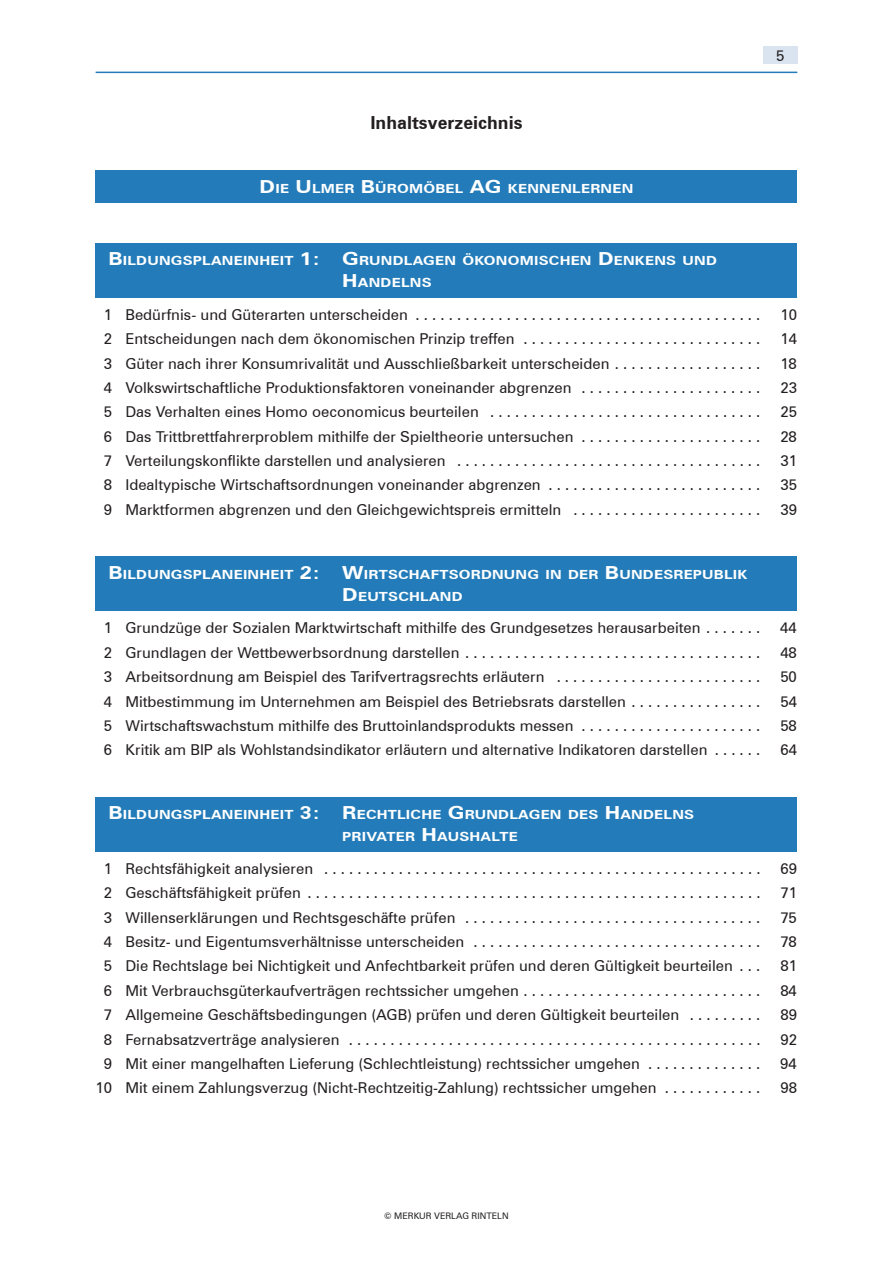
<style>
.page{position:relative;width:893px;height:1263px;background:#fff}
.page>*{position:absolute;margin:0;border:0;box-sizing:border-box;transform-origin:0 0}
.t1{font:700 18px "Zurich BT";color:#231f20}
.t2{font:15px "Zurich BT";color:#231f20}
.t3{font:700 12.6px/21.6px "Zurich BT";letter-spacing:.015em;color:#fff;scale:1.2 1}
.t4{font:9px "Zurich BT";color:#231f20}
.s1{font-size:18px}
</style>
<div class="page">
<div style="left:763px;top:47px;width:34px;height:17px;background:#dae4f1"></div>
<hr style="left:96px;top:72px;width:701px;height:1px;background:#237cb9">
<div style="left:96px;top:170px;width:701px;height:33px;background:#237cb9"></div>
<div style="left:96px;top:243px;width:701px;height:55px;background:#237cb9"></div>
<div style="left:96px;top:557px;width:701px;height:54px;background:#237cb9"></div>
<div style="left:96px;top:797px;width:701px;height:55px;background:#237cb9"></div>
<p class="t1" style="left:370px;top:111px;width:154px">Inhaltsverzeichnis</p>
<p class="t3" style="left:260px;top:177px;width:313px"><span class="s1">D</span>IE <span class="s1">U</span>LMER <span class="s1">B</span>ÜROMÖBEL <span class="s1">AG</span> KENNENLERNEN</p>
<p class="t2" style="left:776px;top:47px;width:10px">5</p>
<p class="t3" style="left:342px;top:250px;width:314px;text-indent:-234px"><span class="s1">B</span>ILDUNGSPLANEINHEIT <span class="s1">1: G</span>RUNDLAGEN ÖKONOMISCHEN <span class="s1">D</span>ENKENS UND<br><span class="s1">H</span>ANDELNS</p>
<p class="t2" style="left:104px;top:305px;width:658px">1 Bedürfnis- und Güterarten unterscheiden ..........................................</p>
<p class="t2" style="left:780px;top:305px;width:18px">10</p>
<p class="t2" style="left:104px;top:330px;width:658px">2 Entscheidungen nach dem ökonomischen Prinzip treffen . . . . . . . . . . . . . . . . . . . . . . . . . . . . .</p>
<p class="t2" style="left:780px;top:330px;width:18px">14</p>
<p class="t2" style="left:104px;top:354px;width:658px">3 Güter nach ihrer Konsumrivalität und Ausschließbarkeit unterscheiden . . . . . . . . . . . . . . . . . .</p>
<p class="t2" style="left:780px;top:354px;width:18px">18</p>
<p class="t2" style="left:104px;top:378px;width:658px">4 Volkswirtschaftliche Produktionsfaktoren voneinander abgrenzen . . . . . . . . . . . . . . . . . . . . . .</p>
<p class="t2" style="left:780px;top:378px;width:18px">23</p>
<p class="t2" style="left:104px;top:403px;width:658px">5 Das Verhalten eines Homo oeconomicus beurteilen . . . . . . . . . . . . . . . . . . . . . . . . . . . . . . . . .</p>
<p class="t2" style="left:780px;top:403px;width:18px">25</p>
<p class="t2" style="left:104px;top:427px;width:658px">6 Das Trittbrettfahrerproblem mithilfe der Spieltheorie untersuchen . . . . . . . . . . . . . . . . . . . . . .</p>
<p class="t2" style="left:780px;top:427px;width:18px">28</p>
<p class="t2" style="left:104px;top:452px;width:658px">7 Verteilungskonflikte darstellen und analysieren . . . . . . . . . . . . . . . . . . . . . . . . . . . . . . . . . . . . .</p>
<p class="t2" style="left:780px;top:452px;width:18px">31</p>
<p class="t2" style="left:104px;top:476px;width:658px">8 Idealtypische Wirtschaftsordnungen voneinander abgrenzen . . . . . . . . . . . . . . . . . . . . . . . . . .</p>
<p class="t2" style="left:780px;top:476px;width:18px">35</p>
<p class="t2" style="left:104px;top:500px;width:658px">9 Marktformen abgrenzen und den Gleichgewichtspreis ermitteln . . . . . . . . . . . . . . . . . . . . . . .</p>
<p class="t2" style="left:780px;top:500px;width:18px">39</p>
<p class="t3" style="left:342px;top:564px;width:339px;text-indent:-234px"><span class="s1">B</span>ILDUNGSPLANEINHEIT <span class="s1">2: W</span>IRTSCHAFTSORDNUNG IN DER <span class="s1">B</span>UNDESREPUBLIK<br><span class="s1">D</span>EUTSCHLAND</p>
<p class="t2" style="left:104px;top:619px;width:658px">1 Grundzüge der Sozialen Marktwirtschaft mithilfe des Grundgesetzes herausarbeiten . . . . . . .</p>
<p class="t2" style="left:780px;top:619px;width:18px">44</p>
<p class="t2" style="left:104px;top:643px;width:658px">2 Grundlagen der Wettbewerbsordnung darstellen . . . . . . . . . . . . . . . . . . . . . . . . . . . . . . . . . . . .</p>
<p class="t2" style="left:780px;top:643px;width:18px">48</p>
<p class="t2" style="left:104px;top:668px;width:658px">3 Arbeitsordnung am Beispiel des Tarifvertragsrechts erläutern . . . . . . . . . . . . . . . . . . . . . . . . .</p>
<p class="t2" style="left:780px;top:668px;width:18px">50</p>
<p class="t2" style="left:104px;top:692px;width:658px">4 Mitbestimmung im Unternehmen am Beispiel des Betriebsrats darstellen . . . . . . . . . . . . . . . .</p>
<p class="t2" style="left:780px;top:692px;width:18px">54</p>
<p class="t2" style="left:104px;top:716px;width:658px">5 Wirtschaftswachstum mithilfe des Bruttoinlandsprodukts messen . . . . . . . . . . . . . . . . . . . . . .</p>
<p class="t2" style="left:780px;top:716px;width:18px">58</p>
<p class="t2" style="left:104px;top:741px;width:658px">6 Kritik am BIP als Wohlstandsindikator erläutern und alternative Indikatoren darstellen . . . . . .</p>
<p class="t2" style="left:780px;top:741px;width:18px">64</p>
<p class="t3" style="left:342px;top:804px;width:295px;text-indent:-234px"><span class="s1">B</span>ILDUNGSPLANEINHEIT <span class="s1">3: R</span>ECHTLICHE <span class="s1">G</span>RUNDLAGEN DES <span class="s1">H</span>ANDELNS<br>PRIVATER <span class="s1">H</span>AUSHALTE</p>
<p class="t2" style="left:104px;top:859px;width:658px">1 Rechtsfähigkeit analysieren .....................................................</p>
<p class="t2" style="left:780px;top:859px;width:18px">69</p>
<p class="t2" style="left:104px;top:884px;width:658px">2 Geschäftsfähigkeit prüfen .......................................................</p>
<p class="t2" style="left:780px;top:884px;width:18px">71</p>
<p class="t2" style="left:104px;top:908px;width:658px">3 Willenserklärungen und Rechtsgeschäfte prüfen . . . . . . . . . . . . . . . . . . . . . . . . . . . . . . . . . . . .</p>
<p class="t2" style="left:780px;top:908px;width:18px">75</p>
<p class="t2" style="left:104px;top:933px;width:658px">4 Besitz- und Eigentumsverhältnisse unterscheiden . . . . . . . . . . . . . . . . . . . . . . . . . . . . . . . . . . .</p>
<p class="t2" style="left:780px;top:933px;width:18px">78</p>
<p class="t2" style="left:104px;top:957px;width:658px">5 Die Rechtslage bei Nichtigkeit und Anfechtbarkeit prüfen und deren Gültigkeit beurteilen . . .</p>
<p class="t2" style="left:780px;top:957px;width:18px">81</p>
<p class="t2" style="left:104px;top:981px;width:658px">6 Mit Verbrauchsgüterkaufverträgen rechtssicher umgehen . . . . . . . . . . . . . . . . . . . . . . . . . . . . .</p>
<p class="t2" style="left:780px;top:981px;width:18px">84</p>
<p class="t2" style="left:104px;top:1006px;width:658px">7 Allgemeine Geschäftsbedingungen (AGB) prüfen und deren Gültigkeit beurteilen . . . . . . . . .</p>
<p class="t2" style="left:780px;top:1006px;width:18px">89</p>
<p class="t2" style="left:104px;top:1030px;width:658px">8 Fernabsatzverträge analysieren ..................................................</p>
<p class="t2" style="left:780px;top:1030px;width:18px">92</p>
<p class="t2" style="left:104px;top:1054px;width:658px">9 Mit einer mangelhaften Lieferung (Schlechtleistung) rechtssicher umgehen . . . . . . . . . . . . . .</p>
<p class="t2" style="left:780px;top:1054px;width:18px">94</p>
<p class="t2" style="left:96px;top:1079px;width:666px">10 Mit einem Zahlungsverzug (Nicht-Rechtzeitig-Zahlung) rechtssicher umgehen . . . . . . . . . . . .</p>
<p class="t2" style="left:780px;top:1079px;width:18px">98</p>
<p class="t4" style="left:384px;top:1210px;width:126px">© MERKUR VERLAG RINTELN</p>
</div>
